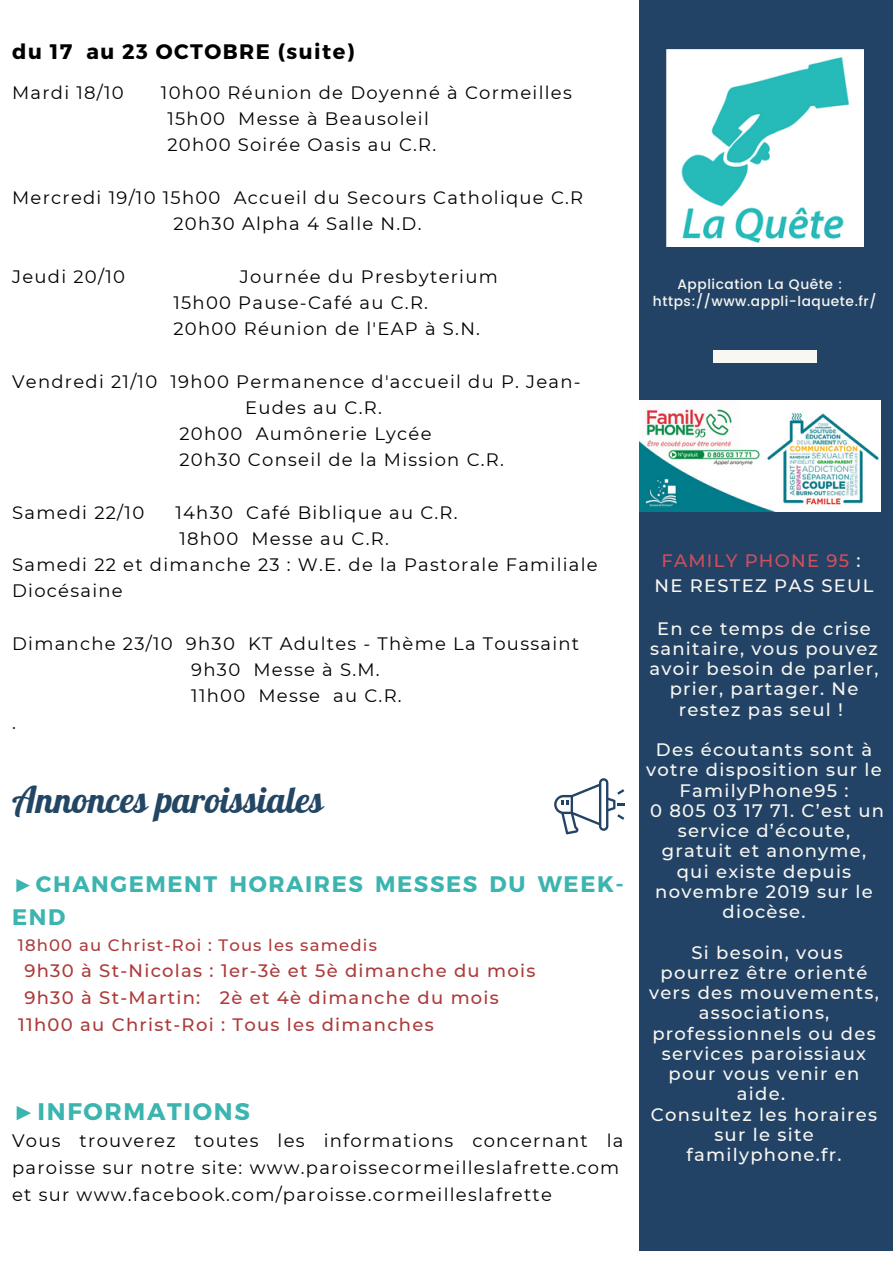
<style>
.page{position:relative;width:893px;height:1264px;background:#fff}
.page>*{position:absolute;margin:0;border:0;box-sizing:border-box;transform-origin:0 0}
.t1{font:36px "Lobster";color:#234664}
.t2{font:700 24px "Montserrat";letter-spacing:.07em;color:#3cb4af}
.t3{font:700 22.5px/32.5px "Montserrat";letter-spacing:.07em;color:#3cb4af}
.t4{font:700 21px "Montserrat";letter-spacing:.07em;color:#000}
.t5{font:18px/26.2px "Montserrat";letter-spacing:.07em;color:#000}
.t6{font:500 18px/20.2px "Montserrat";letter-spacing:.07em;color:#f8f7f2;text-align:center}
.t7{font:500 18px "Montserrat";letter-spacing:.07em;color:#ad3b3b}
.t8{font:500 16.5px "Montserrat";letter-spacing:.07em;color:#ad3b3b}
.t9{font:500 13.8px/17.5px "Poppins";letter-spacing:.04em;color:#f8f7f2}
.s1{font-family:"Liberation Serif"}
.s2{color:#d14e5c}
</style>
<div class="page">
<div style="left:639px;top:0;width:253px;height:1251px;background:#234366"></div>
<div style="left:713px;top:350px;width:103px;height:12px;background:#f8f7f2"></div>
<img style="left:666px;top:50px;width:197px;height:196px">
<img style="left:639px;top:401px;width:241px;height:110px">
<svg style="left:554px;top:778px;width:71px;height:56px"></svg>
<p class="t4" style="left:12px;top:38px;width:344px">du 17 au 23 OCTOBRE (suite)</p>
<p class="t5" style="left:12px;top:79px;width:113px">Mardi 18/10</p>
<p class="t5" style="left:167px;top:79px;width:406px;text-indent:-6px">10h00 Réunion de Doyenné à Cormeilles<br>15h00 Messe à Beausoleil<br>20h00 Soirée Oasis au C.R.</p>
<p class="t5" style="left:12px;top:184px;width:572px;text-align:center">Mercredi 19/10 15h00 Accueil du Secours Catholique C.R<br>20h30 Alpha 4 Salle N.D.</p>
<p class="t5" style="left:12px;top:263px;width:114px">Jeudi 20/10</p>
<p class="t5" style="left:173px;top:263px;width:326px;text-indent:66px">Journée du Presbyterium<br>15h00 Pause-Café au C.R.<br>20h00 Réunion de l'EAP à S.N.</p>
<p class="t5" style="left:12px;top:368px;width:570px">Vendredi 21/10 19h00 Permanence d'accueil du P. Jean-</p>
<p class="t5" style="left:245px;top:394px;width:138px">Eudes au C.R.</p>
<p class="t5" style="left:179px;top:420px;width:254px">20h00 Aumônerie Lycée</p>
<p class="t5" style="left:179px;top:446px;width:326px">20h30 Conseil de la Mission C.R.</p>
<p class="t5" style="left:12px;top:499px;width:133px">Samedi 22/10</p>
<p class="t5" style="left:175px;top:499px;width:284px">14h30 Café Biblique au C.R.</p>
<p class="t5" style="left:179px;top:525px;width:211px">18h00 Messe au C.R.</p>
<p class="t5" style="left:12px;top:551px;width:587px">Samedi 22 et dimanche 23 : W.E. de la Pastorale Familiale</p>
<p class="t5" style="left:12px;top:578px;width:112px">Diocésaine</p>
<p class="t5" style="left:12px;top:630px;width:568px">Dimanche 23/10 9h30 KT Adultes - Thème La Toussaint</p>
<p class="t5" style="left:191px;top:656px;width:190px">9h30 Messe à S.M.</p>
<p class="t5" style="left:191px;top:683px;width:212px">11h00 Messe au C.R.</p>
<p class="t5" style="left:12px;top:709px;width:5px">.</p>
<h1 class="t1" style="left:12px;top:776px;width:313px">Annonces paroissiales</h1>
<p class="t3" style="left:12px;top:866px;width:613px"><span class="s1">►</span>CHANGEMENT HORAIRES MESSES DU WEEK-<br>END</p>
<p class="t8" style="left:18px;top:934px;width:360px">18h00 au Christ-Roi : Tous les samedis</p>
<p class="t7" style="left:24px;top:959px;width:512px">9h30 à St-Nicolas : 1er-3è et 5è dimanche du mois</p>
<p class="t7" style="left:24px;top:986px;width:476px">9h30 à St-Martin: 2è et 4è dimanche du mois</p>
<p class="t7" style="left:18px;top:1013px;width:417px">11h00 au Christ-Roi : Tous les dimanches</p>
<h2 class="t2" style="left:12px;top:1096px;width:239px"><span class="s1">►</span>INFORMATIONS</h2>
<p class="t5" style="left:12px;top:1127px;width:613px;line-height:27px">Vous trouverez toutes les informations concernant la paroisse sur notre site: www.paroissecormeilleslafrette.com et sur www.facebook.com/paroisse.cormeilleslafrette</p>
<p class="t9" style="left:652px;top:275px;width:225px;text-indent:25px">Application La Quête : https://www.appli-laquete.fr/</p>
<p class="t6" style="left:654px;top:548px;width:220px;line-height:24.8px"><span class="s2">FAMILY PHONE 95</span> :<br>NE RESTEZ PAS SEUL</p>
<p class="t6" style="left:649px;top:618px;width:230px">En ce temps de crise sanitaire, vous pouvez avoir besoin de parler, prier, partager. Ne restez pas seul !</p>
<p class="t6" style="left:646px;top:739px;width:239px">Des écoutants sont à votre disposition sur le<br>FamilyPhone95 :<br>0 805 03 17 71. C’est un service d’écoute, gratuit et anonyme, qui existe depuis novembre 2019 sur le diocèse.</p>
<p class="t6" style="left:649px;top:942px;width:231px">Si besoin, vous pourrez être orienté vers des mouvements, associations, professionnels ou des services paroissiaux pour vous venir en aide.<br>Consultez les horaires sur le site familyphone.fr.</p>
</div>
